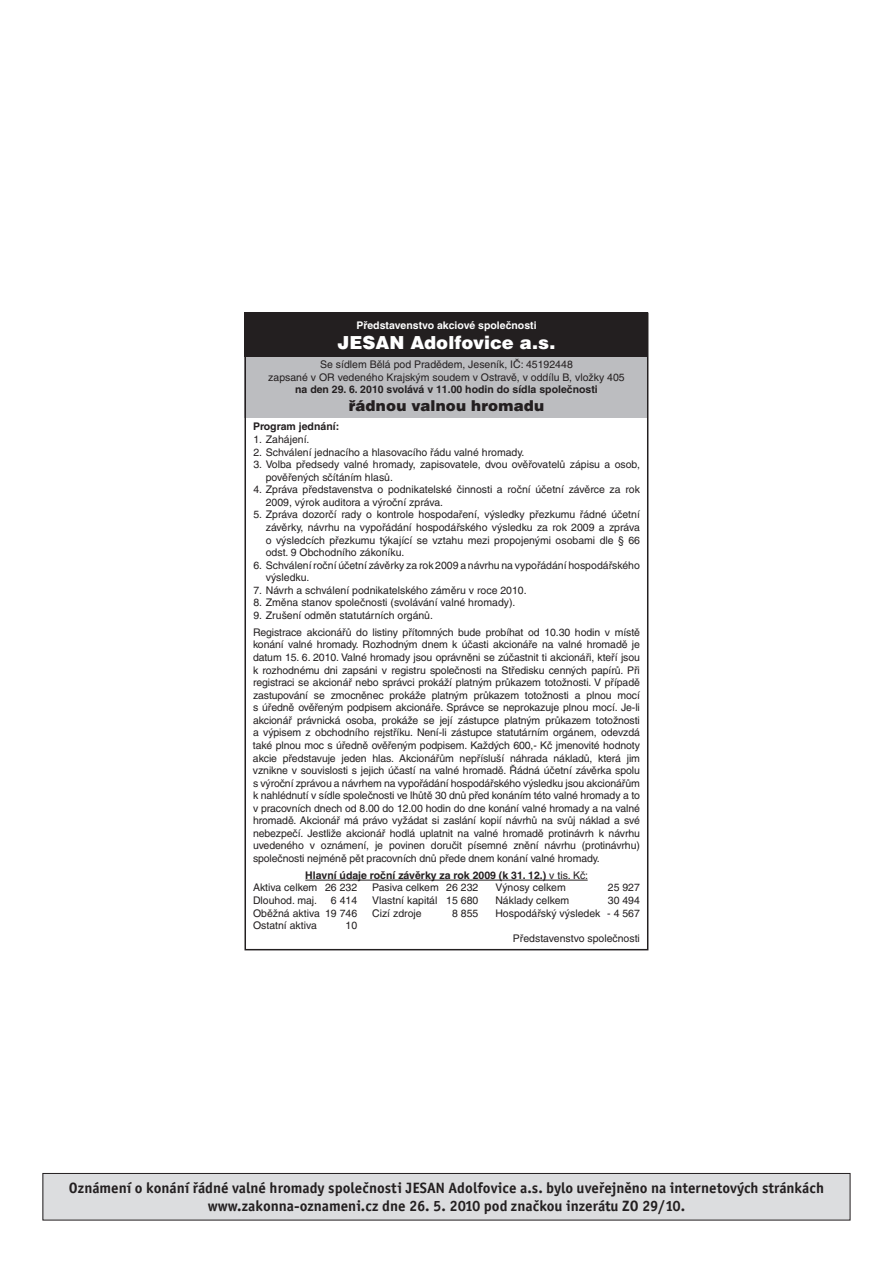
<style>
.page{position:relative;width:893px;height:1263px;background:#fff}
.page>*{position:absolute;margin:0;border:0;box-sizing:border-box;transform-origin:0 0}
.t1{font:900 18px "Helvetica CE";color:#fff}
.t2{font:700 15px/18px "Officina Sans ITC";color:#231f20;text-align:center}
.t3{font:900 15px "Helvetica CE";letter-spacing:.01em;color:#231f20}
.t4{font:10.5px/12.6px "Helvetica CE";color:#231f20}
.t5{font:700 10.5px/12.6px "Helvetica CE";color:#231f20}
.t6{font:700 10.5px "Helvetica CE";color:#fff}
.s1{font-weight:400}
</style>
<div class="page">
<div style="left:244px;top:313px;width:404px;height:105px;background:#bcbdc0"></div>
<div style="left:244px;top:313px;width:404px;height:44px;background:#231f20"></div>
<div style="left:244px;top:313px;width:404px;height:637px;border:2px solid #231f20"></div>
<hr style="left:305px;top:880px;width:283px;height:1px;background:#231f20">
<div style="left:43px;top:1173px;width:807px;height:47px;background:#dcdddf"></div>
<div style="left:43px;top:1173px;width:807px;height:47px;border:1px solid #231f20"></div>
<p class="t6" style="left:356px;top:319px;width:182px">Představenstvo akciové společnosti</p>
<h1 class="t1" style="left:338px;top:332px;width:219px">JESAN Adolfovice a.s.</h1>
<p class="t4" style="left:268px;top:358px;width:358px;text-align:center">Se sídlem Bělá pod Pradědem, Jeseník, IČ: 45192448<br>zapsané v OR vedeného Krajským soudem v Ostravě, v oddílu B, vložky 405</p>
<p class="t5" style="left:295px;top:383px;width:304px">na den 29. 6. 2010 svolává v 11.00 hodin do sídla společnosti</p>
<h2 class="t3" style="left:349px;top:397px;width:197px">řádnou valnou hromadu</h2>
<p class="t5" style="left:253px;top:420px;width:88px">Program jednání:</p>
<p class="t4" style="left:253px;top:433px;width:58px">1. Zahájení.</p>
<p class="t4" style="left:253px;top:446px;width:273px">2. Schválení jednacího a hlasovacího řádu valné hromady.</p>
<p class="t4" style="left:266px;top:458px;width:376px;text-indent:-12px">3. Volba předsedy valné hromady, zapisovatele, dvou ověřovatelů zápisu a osob, pověřených sčítáním hlasů.</p>
<p class="t4" style="left:266px;top:483px;width:376px;text-indent:-12px">4. Zpráva představenstva o podnikatelské činnosti a roční účetní závěrce za rok<br>2009, výrok auditora a výroční zpráva.</p>
<p class="t4" style="left:266px;top:508px;width:376px;text-align:justify;text-indent:-12px">5. Zpráva dozorčí rady o kontrole hospodaření, výsledky přezkumu řádné účetní závěrky, návrhu na vypořádání hospodářského výsledku za rok 2009 a zpráva o výsledcích přezkumu týkající se vztahu mezi propojenými osobami dle § 66 odst. 9 Obchodního zákoníku.</p>
<p class="t4" style="left:266px;top:559px;width:376px;text-indent:-12px">6. Schválení roční účetní závěrky za rok 2009 a návrhu na vypořádání hospodářského výsledku.</p>
<p class="t4" style="left:253px;top:584px;width:275px">7. Návrh a schválení podnikatelského záměru v roce 2010.</p>
<p class="t4" style="left:253px;top:596px;width:264px">8. Změna stanov společnosti (svolávání valné hromady).</p>
<p class="t4" style="left:253px;top:607px;width:388px;line-height:16.8px">9. Zrušení odměn statutárních orgánů.<br>Registrace akcionářů do listiny přítomných bude probíhat od 10.30 hodin v místě</p>
<p class="t4" style="left:253px;top:638px;width:388px;text-align:justify">konání valné hromady. Rozhodným dnem k účasti akcionáře na valné hromadě je datum 15. 6. 2010. Valné hromady jsou oprávněni se zúčastnit ti akcionáři, kteří jsou k rozhodnému dni zapsáni v registru společnosti na Středisku cenných papírů. Při registraci se akcionář nebo správci prokáží platným průkazem totožnosti. V případě zastupování se zmocněnec prokáže platným průkazem totožnosti a plnou mocí s úředně ověřeným podpisem akcionáře. Správce se neprokazuje plnou mocí. Je‑li akcionář právnická osoba, prokáže se její zástupce platným průkazem totožnosti a výpisem z obchodního rejstříku. Není-li zástupce statutárním orgánem, odevzdá také plnou moc s úředně ověřeným podpisem. Každých 600,- Kč jmenovité hodnoty akcie představuje jeden hlas. Akcionářům nepřísluší náhrada nákladů, která jim vznikne v souvislosti s jejich účastí na valné hromadě. Řádná účetní závěrka spolu s výroční zprávou a návrhem na vypořádání hospodářského výsledku jsou akcionářům k nahlédnutí v sídle společnosti ve lhůtě 30 dnů před konáním této valné hromady a to v pracovních dnech od 8.00 do 12.00 hodin do dne konání valné hromady a na valné hromadě. Akcionář má právo vyžádat si zaslání kopií návrhů na svůj náklad a své nebezpečí. Jestliže akcionář hodlá uplatnit na valné hromadě protinávrh k návrhu uvedeného v oznámení, je povinen doručit písemné znění návrhu (protinávrhu) společnosti nejméně pět pracovních dnů přede dnem konání valné hromady.</p>
<p class="t5" style="left:253px;top:869px;width:337px;text-indent:52px">Hlavní údaje roční závěrky za rok 2009 (k 31. 12.) <span class="s1">v tis. Kč:<br>Aktiva celkem 26 232</span></p>
<p class="t4" style="left:372px;top:881px;width:108px">Pasiva celkem 26 232</p>
<p class="t4" style="left:495px;top:881px;width:72px">Výnosy celkem</p>
<p class="t4" style="left:608px;top:881px;width:34px">25 927</p>
<p class="t4" style="left:253px;top:894px;width:66px">Dlouhod. maj.</p>
<p class="t4" style="left:331px;top:894px;width:28px">6 414</p>
<p class="t4" style="left:372px;top:894px;width:108px">Vlastní kapitál 15 680</p>
<p class="t4" style="left:495px;top:894px;width:75px">Náklady celkem</p>
<p class="t4" style="left:608px;top:894px;width:34px">30 494</p>
<p class="t4" style="left:253px;top:907px;width:106px">Oběžná aktiva 19 746</p>
<p class="t4" style="left:372px;top:907px;width:51px">Cizí zdroje</p>
<p class="t4" style="left:452px;top:907px;width:28px">8 855</p>
<p class="t4" style="left:495px;top:907px;width:146px">Hospodářský výsledek - 4 567</p>
<p class="t4" style="left:253px;top:919px;width:65px">Ostatní aktiva</p>
<p class="t4" style="left:345px;top:919px;width:13px">10</p>
<p class="t4" style="left:513px;top:932px;width:129px">Představenstvo společnosti</p>
<h2 class="t2" style="left:69px;top:1179px;width:757px">Oznámení o konání řádné valné hromady společnosti JESAN Adolfovice a.s. bylo uveřejněno na internetových stránkách www.zakonna-oznameni.cz dne 26. 5. 2010 pod značkou inzerátu ZO 29/10.</h2>
</div>
